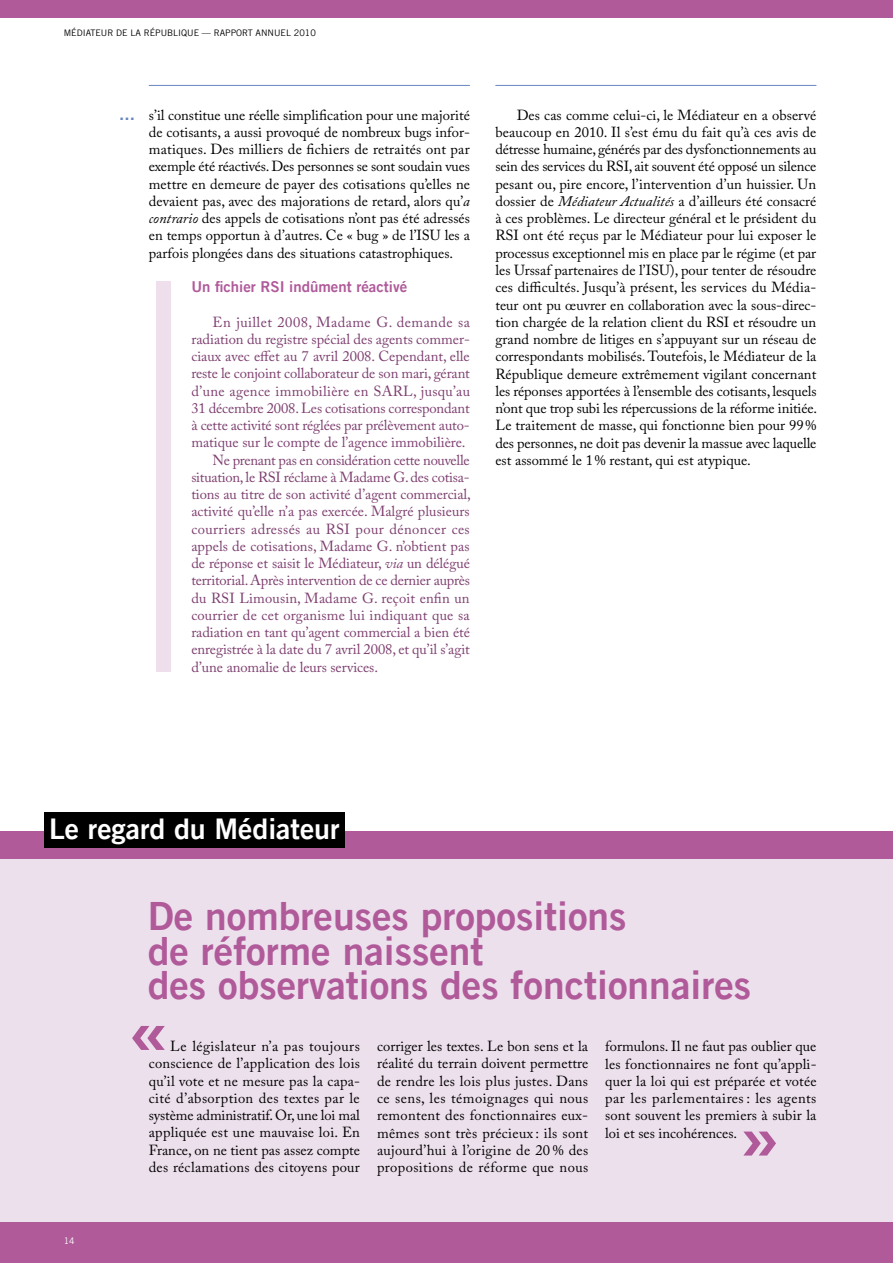
<style>
.page{position:relative;width:893px;height:1263px;background:#fff}
.page>*{position:absolute;margin:0;border:0;box-sizing:border-box;transform-origin:0 0}
.t1{font:75px "Trade Gothic LT Com Bd 2";color:#b05a9a}
.t2{font:39px/34.5px "Trade Gothic LT Com Bd 2";color:#b05a9a}
.t3{font:28.5px "Trade Gothic LT Com Bd 2";color:#fff}
.t4{font:17.25px "Trade Gothic LT Com Bd 2";color:#6686bf}
.t5{font:15px "Trade Gothic LT Com Bd 2";color:#b05a9a}
.t6{font:14.55px/17.2px "Adobe Caslon Pro";color:#000;text-align:justify}
.t7{font:14.55px "Adobe Caslon Pro";letter-spacing:-.005em;color:#7d3e6f}
.t8{font:14.55px "Adobe Caslon Pro";letter-spacing:.03em;color:#7d3e6f}
.t9{font:14.55px "Adobe Caslon Pro";letter-spacing:.02em;color:#7d3e6f}
.t10{font:9px "Trade Gothic LT Com";color:#000}
.t11{font:9px "Trade Gothic LT Com";color:#fff}
.s1{font-style:italic}
</style>
<div class="page">
<div style="left:0;top:0;width:893px;height:17px;background:#b05a9a"></div>
<hr style="left:149px;top:85px;width:321px;height:1px;background:#6686bf">
<div style="left:0;top:1222px;width:893px;height:41px;background:#b05a9a"></div>
<div style="left:156px;top:281px;width:14px;height:390px;background:#efdeeb"></div>
<hr style="left:495px;top:85px;width:321px;height:1px;background:#6686bf">
<div style="left:0;top:837px;width:893px;height:385px;background:#ede0ed"></div>
<div style="left:0;top:831px;width:893px;height:28px;background:#b05a9a"></div>
<div style="left:44px;top:812px;width:301px;height:35px;background:#000"></div>
<p class="t10" style="left:64px;top:27px;width:254px">MÉDIATEUR DE LA RÉPUBLIQUE — RAPPORT ANNUEL 2010</p>
<p class="t4" style="left:119px;top:103px;width:17px">...</p>
<p class="t6" style="left:149px;top:106px;width:323px">s’il constitue une réelle simplification pour une majorité de cotisants, a aussi provoqué de nombreux bugs infor&shy;matiques. Des milliers de fichiers de retraités ont par exemple été réactivés. Des personnes se sont soudain vues mettre en demeure de payer des cotisations qu’elles ne devaient pas, avec des majorations de retard, alors qu’<span class="s1">a contrario</span> des appels de cotisations n’ont pas été adressés en temps opportun à d’autres. Ce « bug » de l’ISU les a parfois plongées dans des situations catastrophiques.</p>
<p class="t5" style="left:191px;top:277px;width:217px">Un fichier RSI indûment réactivé</p>
<p class="t8" style="left:213px;top:313px;width:259px">En juillet 2008, Madame G. demande sa</p>
<p class="t7" style="left:191px;top:330px;width:280px">radiation du registre spécial des agents commer-</p>
<p class="t7" style="left:191px;top:348px;width:280px">ciaux avec effet au 7 avril 2008. Cependant, elle</p>
<p class="t7" style="left:191px;top:365px;width:280px">reste le conjoint collaborateur de son mari, gérant</p>
<p class="t9" style="left:191px;top:382px;width:280px">d’une agence immobilière en SARL, jusqu’au</p>
<p class="t7" style="left:191px;top:399px;width:280px">31 décembre 2008. Les cotisations correspondant</p>
<p class="t7" style="left:191px;top:417px;width:280px">à cette activité sont réglées par prélèvement auto-</p>
<p class="t7" style="left:191px;top:434px;width:276px">matique sur le compte de l’agence immobilière.</p>
<p class="t7" style="left:213px;top:451px;width:259px">Ne prenant pas en considération cette nouvelle</p>
<p class="t7" style="left:191px;top:468px;width:280px">situation, le RSI réclame à Madame G. des cotisa-</p>
<p class="t7" style="left:191px;top:486px;width:281px">tions au titre de son activité d’agent commercial,</p>
<p class="t7" style="left:191px;top:503px;width:280px">activité qu’elle n’a pas exercée. Malgré plusieurs</p>
<p class="t8" style="left:191px;top:520px;width:280px">courriers adressés au RSI pour dénoncer ces</p>
<p class="t7" style="left:191px;top:537px;width:280px">appels de cotisations, Madame G. n’obtient pas</p>
<p class="t7" style="left:191px;top:555px;width:280px">de réponse et saisit le Médiateur, <span class="s1">via</span> un délégué</p>
<p class="t7" style="left:191px;top:572px;width:280px">territorial. Après intervention de ce dernier auprès</p>
<p class="t7" style="left:191px;top:589px;width:280px">du RSI Limousin, Madame G. reçoit enfin un</p>
<p class="t7" style="left:191px;top:606px;width:280px">courrier de cet organisme lui indiquant que sa</p>
<p class="t7" style="left:191px;top:624px;width:280px">radiation en tant qu’agent commercial a bien été</p>
<p class="t7" style="left:191px;top:641px;width:280px">enregistrée à la date du 7 avril 2008, et qu’il s’agit</p>
<p class="t7" style="left:191px;top:658px;width:188px">d’une anomalie de leurs services.</p>
<p class="t6" style="left:495px;top:106px;width:323px;text-indent:21px">Des cas comme celui-ci, le Médiateur en a observé beaucoup en 2010. Il s’est ému du fait qu’à ces avis de détresse humaine, générés par des dysfonctionnements au sein des services du RSI, ait souvent été opposé un silence pesant ou, pire encore, l’intervention d’un huissier. Un dossier de <span class="s1">Médiateur Actualités</span> a d’ailleurs été consacré à ces problèmes. Le directeur général et le président du RSI ont été reçus par le Médiateur pour lui exposer le processus exceptionnel mis en place par le régime (et par les Urssaf partenaires de l’ISU), pour tenter de résoudre ces difficultés. Jusqu’à présent, les services du Média&shy;teur ont pu œuvrer en collaboration avec la sous-direc&shy;tion chargée de la relation client du RSI et résoudre un grand nombre de litiges en s’appuyant sur un réseau de correspondants mobilisés. Toutefois, le Médiateur de la République demeure extrêmement vigilant concernant les réponses apportées à l’ensemble des cotisants, lesquels n’ont que trop subi les répercussions de la réforme initiée.<br>Le traitement de masse, qui fonctionne bien pour 99% des personnes, ne doit pas devenir la massue avec laquelle est assommé le 1% restant, qui est atypique.</p>
<h3 class="t3" style="left:49px;top:811px;width:292px">Le regard du Médiateur</h3>
<h2 class="t2" style="left:148px;top:898px;width:605px">De nombreuses propositions<br>de réforme naissent<br>des observations des fonctionnaires</h2>
<p class="t11" style="left:64px;top:1235px;width:12px">14</p>
<h1 class="t1" style="left:128px;top:984px;width:43px">«</h1>
<p class="t6" style="left:149px;top:1037px;width:213px;text-indent:21px">Le législateur n’a pas toujours conscience de l’application des lois qu’il vote et ne mesure pas la capa&shy;cité d’absorption des textes par le système administratif. Or, une loi mal appliquée est une mauvaise loi. En France, on ne tient pas assez compte des réclamations des citoyens pour</p>
<p class="t6" style="left:377px;top:1037px;width:213px">corriger les textes. Le bon sens et la réalité du terrain doivent permettre de rendre les lois plus justes. Dans ce sens, les témoignages qui nous remontent des fonctionnaires eux&shy;mêmes sont très précieux : ils sont aujourd’hui à l’origine de 20 % des propositions de réforme que nous</p>
<p class="t6" style="left:605px;top:1037px;width:213px">formulons. Il ne faut pas oublier que les fonctionnaires ne font qu’appli&shy;quer la loi qui est préparée et votée par les parlementaires : les agents sont souvent les premiers à subir la loi et ses incohérences.</p>
<h1 class="t1" style="left:739px;top:1090px;width:43px">»</h1>
</div>
